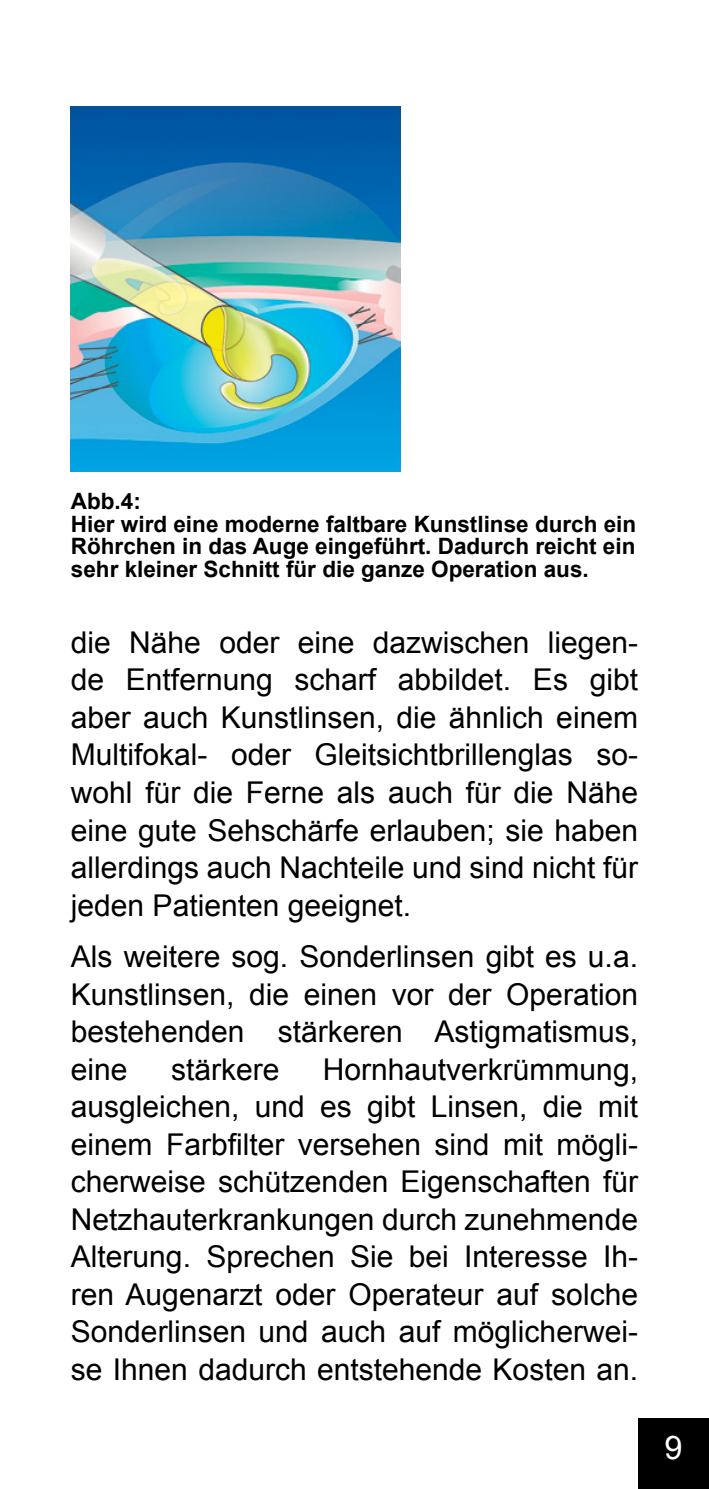
<style>
.page{position:relative;width:709px;height:1489px;background:#fff}
.page>*{position:absolute;margin:0;border:0;box-sizing:border-box;transform-origin:0 0}
.t1{font:32.5px "Arial";color:#fff}
.t2{font:30px/37.5px "Arial";color:#000;text-align:justify}
.t3{font:700 22.5px/22.5px "Arial";color:#000}
</style>
<div class="page">
<div style="left:638px;top:1417px;width:71px;height:71px;background:#000"></div>
<img style="left:71px;top:106px;width:329px;height:365px">
<p class="t3" style="left:71px;top:490px;width:567px">Abb.4:<br>Hier wird eine moderne faltbare Kunstlinse durch ein Röhrchen in das Auge eingeführt. Dadurch reicht ein sehr kleiner Schnitt für die ganze Operation aus.</p>
<p class="t2" style="left:71px;top:624px;width:568px">die Nähe oder eine dazwischen liegen&shy;de Entfernung scharf abbildet. Es gibt aber auch Kunstlinsen, die ähnlich einem Multifokal- oder Gleitsichtbrillenglas so&shy;wohl für die Ferne als auch für die Nähe eine gute Sehschärfe erlauben; sie haben allerdings auch Nachteile und sind nicht für jeden Patienten geeignet.</p>
<p class="t2" style="left:71px;top:938px;width:568px">Als weitere sog. Sonderlinsen gibt es u.a.<br>Kunstlinsen, die einen vor der Operation bestehenden stärkeren Astigmatismus, eine</p>
<p class="t2" style="left:71px;top:1050px;width:568px;text-indent:252px">Hornhautverkrümmung, ausgleichen, und es gibt Linsen, die mit einem Farbfilter versehen sind mit mögli&shy;cherweise schützenden Eigenschaften für Netzhauterkrankungen durch zunehmende Alterung. Sprechen Sie bei Interesse Ih&shy;ren Augenarzt oder Operateur auf solche Sonderlinsen und auch auf möglicherwei&shy;se Ihnen dadurch entstehende Kosten an.</p>
<p class="t2" style="left:171px;top:1050px;width:110px">stärkere</p>
<p class="t1" style="left:664px;top:1425px;width:20px">9</p>
</div>
